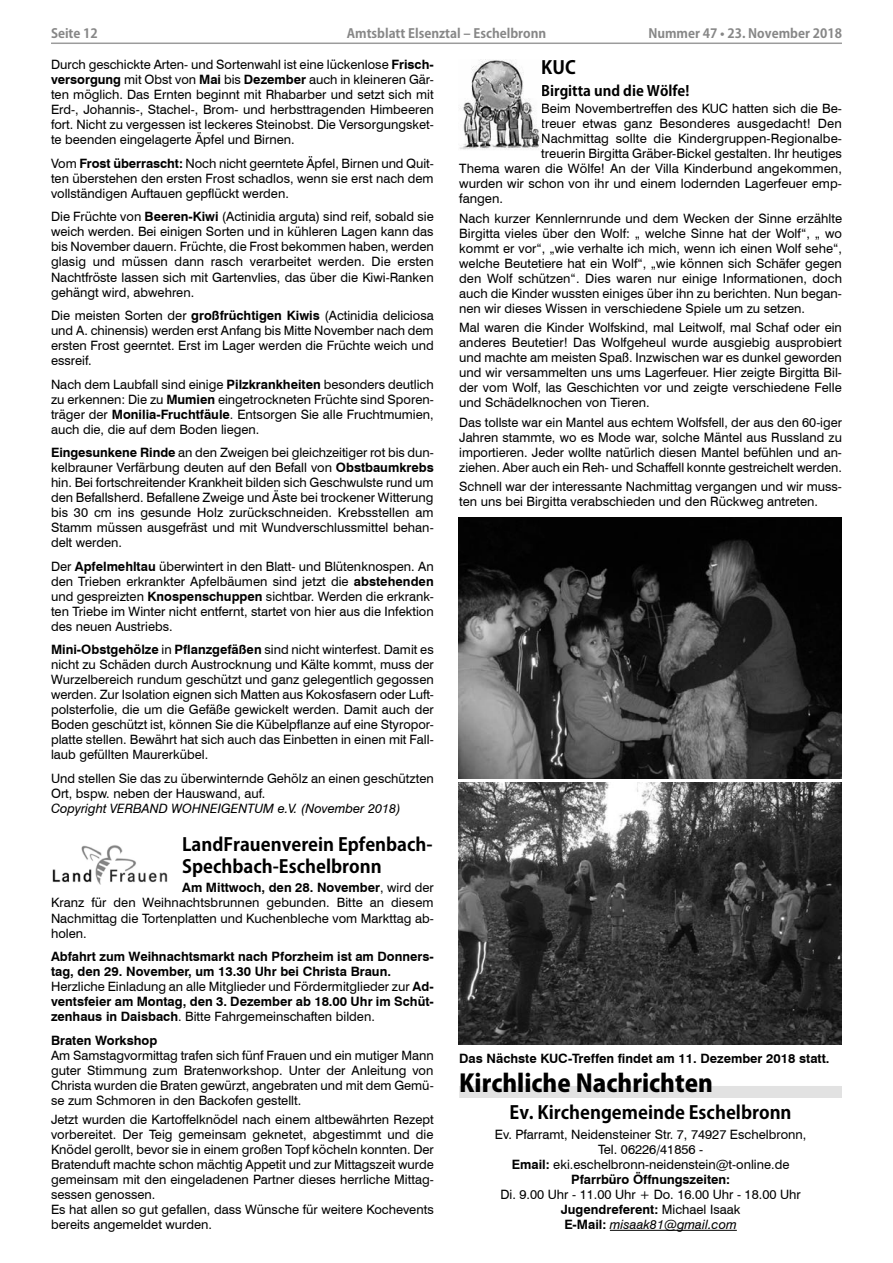
<style>
.page{position:relative;width:893px;height:1263px;background:#fff}
.page>*{position:absolute;margin:0;border:0;box-sizing:border-box;transform-origin:0 0}
.t1{font:800 24px "Koz Go Pro";color:#000}
.t2{font:700 18px/22.6px "Koz Go Pro";color:#000}
.t3{font:700 14.25px "Koz Go Pro";color:#000}
.t4{font:12.9px/15px "Swiss 721 BT";color:#000;text-align:justify}
.t5{font:700 12.9px/15px "Swiss 721 BT";color:#000}
.t6{font:italic 12.9px "Swiss 721 BT";color:#000}
.t7{font:700 12.75px "Koz Go Pro";color:#878787}
.s1{font-weight:700}
.s2{font-weight:400}
.s3{font-style:italic}
</style>
<div class="page">
<hr style="left:51px;top:43px;width:791px;height:1px;background:#9c9c9c">
<div style="left:459px;top:1086px;width:383px;height:12px;background:#e2e2e2"></div>
<hr style="left:610px;top:1230px;width:127px;height:1px;background:#000">
<img style="left:460px;top:60px;width:81px;height:90px">
<img style="left:459px;top:517px;width:383px;height:261px">
<img style="left:459px;top:783px;width:383px;height:261px">
<img style="left:52px;top:845px;width:116px;height:40px">
<p class="t7" style="left:51px;top:25px;width:48px">Seite 12</p>
<p class="t7" style="left:347px;top:25px;width:201px">Amtsblatt Elsenztal – Eschelbronn</p>
<p class="t7" style="left:648px;top:25px;width:195px">Nummer 47 • 23. November 2018</p>
<p class="t4" style="left:51px;top:57px;width:384px">Durch geschickte Arten- und Sortenwahl ist eine lückenlose <span class="s1">Frisch&shy;versorgung</span> mit Obst von <span class="s1">Mai</span> bis <span class="s1">Dezember</span> auch in kleineren Gär&shy;ten möglich. Das Ernten beginnt mit Rhabarber und setzt sich mit Erd-, Johannis-, Stachel-, Brom- und herbsttragenden Himbeeren fort. Nicht zu vergessen ist leckeres Steinobst. Die Versorgungsket&shy;te beenden eingelagerte Äpfel und Birnen.</p>
<p class="t4" style="left:51px;top:155px;width:384px">Vom <span class="s1">Frost überrascht:</span> Noch nicht geerntete Äpfel, Birnen und Quit&shy;ten überstehen den ersten Frost schadlos, wenn sie erst nach dem vollständigen Auftauen gepflückt werden.</p>
<p class="t4" style="left:51px;top:209px;width:384px">Die Früchte von <span class="s1">Beeren-Kiwi</span> (Actinidia arguta) sind reif, sobald sie weich werden. Bei einigen Sorten und in kühleren Lagen kann das bis November dauern. Früchte, die Frost bekommen haben, werden glasig und müssen dann rasch verarbeitet werden. Die ersten Nachtfröste lassen sich mit Gartenvlies, das über die Kiwi-Ranken gehängt wird, abwehren.</p>
<p class="t4" style="left:51px;top:307px;width:384px">Die meisten Sorten der <span class="s1">großfrüchtigen Kiwis</span> (Actinidia deliciosa und A. chinensis) werden erst Anfang bis Mitte November nach dem ersten Frost geerntet. Erst im Lager werden die Früchte weich und essreif.</p>
<p class="t4" style="left:51px;top:376px;width:384px">Nach dem Laubfall sind einige <span class="s1">Pilzkrankheiten</span> besonders deutlich zu erkennen: Die zu <span class="s1">Mumien</span> eingetrockneten Früchte sind Sporen&shy;träger der <span class="s1">Monilia-Fruchtfäule</span>. Entsorgen Sie alle Fruchtmumien, auch die, die auf dem Boden liegen.</p>
<p class="t4" style="left:51px;top:444px;width:384px"><span class="s1">Eingesunkene Rinde</span> an den Zweigen bei gleichzeitiger rot bis dun&shy;kelbrauner Verfärbung deuten auf den Befall von <span class="s1">Obstbaumkrebs </span>hin. Bei fortschreitender Krankheit bilden sich Geschwulste rund um den Befallsherd. Befallene Zweige und Äste bei trockener Witterung bis 30 cm ins gesunde Holz zurückschneiden. Krebsstellen am Stamm müssen ausgefräst und mit Wundverschlussmittel behan&shy;delt werden.</p>
<p class="t4" style="left:51px;top:558px;width:384px">Der <span class="s1">Apfelmehltau</span> überwintert in den Blatt- und Blütenknospen. An den Trieben erkrankter Apfelbäumen sind jetzt die <span class="s1">abstehenden </span>und gespreizten <span class="s1">Knospenschuppen</span> sichtbar. Werden die erkrank&shy;ten Triebe im Winter nicht entfernt, startet von hier aus die Infektion des neuen Austriebs.</p>
<p class="t4" style="left:51px;top:642px;width:384px"><span class="s1">Mini-Obstgehölze</span> in <span class="s1">Pflanzgefäßen</span> sind nicht winterfest. Damit es nicht zu Schäden durch Austrocknung und Kälte kommt, muss der Wurzelbereich rundum geschützt und ganz gelegentlich gegossen werden. Zur Isolation eignen sich Matten aus Kokosfasern oder Luft&shy;polsterfolie, die um die Gefäße gewickelt werden. Damit auch der Boden geschützt ist, können Sie die Kübelpflanze auf eine Styropor&shy;platte stellen. Bewährt hat sich auch das Einbetten in einen mit Fall&shy;laub gefüllten Maurerkübel.</p>
<p class="t4" style="left:51px;top:770px;width:384px">Und stellen Sie das zu überwinternde Gehölz an einen geschützten<br>Ort, bspw. neben der Hauswand, auf.</p>
<p class="t6" style="left:51px;top:799px;width:351px">Copyright VERBAND WOHNEIGENTUM e.V. (November 2018)</p>
<h2 class="t2" style="left:182px;top:834px;width:252px">LandFrauenverein Epfenbach-<br>Spechbach-Eschelbronn</h2>
<p class="t4" style="left:51px;top:880px;width:384px;text-indent:131px"><span class="s1">Am Mittwoch, den 28. November</span>, wird der Kranz für den Weihnachtsbrunnen gebunden. Bitte an diesem Nachmittag die Tortenplatten und Kuchenbleche vom Markttag ab&shy;holen.</p>
<p class="t5" style="left:51px;top:948px;width:384px">Abfahrt zum Weihnachtsmarkt nach Pforzheim ist am Donners&shy;tag, den 29. November, um 13.30 Uhr bei Christa Braun.<br><span class="s2">Herzliche Einladung an alle Mitglieder und Fördermitglieder zur</span> Ad&shy;ventsfeier am Montag, den 3. Dezember ab 18.00 Uhr im Schüt&shy;zenhaus in Daisbach<span class="s2">. Bitte Fahrgemeinschaften bilden.</span></p>
<p class="t5" style="left:51px;top:1032px;width:108px">Braten Workshop</p>
<p class="t4" style="left:51px;top:1047px;width:384px">Am Samstagvormittag trafen sich fünf Frauen und ein mutiger Mann guter Stimmung zum Bratenworkshop. Unter der Anleitung von Christa wurden die Braten gewürzt, angebraten und mit dem Gemü&shy;se zum Schmoren in den Backofen gestellt.</p>
<p class="t4" style="left:51px;top:1111px;width:384px;text-align:left">Jetzt wurden die Kartoffelknödel nach einem altbewährten Rezept vorbereitet. Der Teig gemeinsam geknetet, abgestimmt und die Knödel gerollt, bevor sie in einem großen Topf köcheln konnten. Der Bratenduft machte schon mächtig Appetit und zur Mittagszeit wurde gemeinsam mit den eingeladenen Partner dieses herrliche Mittag&shy;sessen genossen.<br>Es hat allen so gut gefallen, dass Wünsche für weitere Kochevents bereits angemeldet wurden.</p>
<h2 class="t2" style="left:541px;top:57px;width:36px">KUC</h2>
<p class="t3" style="left:541px;top:81px;width:150px">Birgitta und die Wölfe!</p>
<p class="t4" style="left:541px;top:100px;width:302px">Beim Novembertreffen des KUC hatten sich die Be-</p>
<p class="t4" style="left:541px;top:115px;width:302px">treuer etwas ganz Besonderes ausgedacht! Den</p>
<p class="t4" style="left:541px;top:130px;width:302px">Nachmittag sollte die Kindergruppen-Regionalbe-</p>
<p class="t4" style="left:541px;top:145px;width:302px">treuerin Birgitta Gräber-Bickel gestalten. Ihr heutiges</p>
<p class="t4" style="left:459px;top:161px;width:384px">Thema waren die Wölfe! An der Villa Kinderbund angekommen,</p>
<p class="t4" style="left:459px;top:176px;width:384px">wurden wir schon von ihr und einem lodernden Lagerfeuer emp-</p>
<p class="t4" style="left:459px;top:191px;width:45px">fangen.</p>
<p class="t4" style="left:459px;top:210px;width:384px">Nach kurzer Kennlernrunde und dem Wecken der Sinne erzählte Birgitta vieles über den Wolf: „ welche Sinne hat der Wolf“, „ wo kommt er vor“, „wie verhalte ich mich, wenn ich einen Wolf sehe“, welche Beutetiere hat ein Wolf“, „wie können sich Schäfer gegen den Wolf schützen“. Dies waren nur einige Informationen, doch auch die Kinder wussten einiges über ihn zu berichten. Nun began&shy;nen wir dieses Wissen in verschiedene Spiele um zu setzen.</p>
<p class="t4" style="left:459px;top:320px;width:384px">Mal waren die Kinder Wolfskind, mal Leitwolf, mal Schaf oder ein anderes Beutetier! Das Wolfgeheul wurde ausgiebig ausprobiert und machte am meisten Spaß. Inzwischen war es dunkel geworden und wir versammelten uns ums Lagerfeuer. Hier zeigte Birgitta Bil&shy;der vom Wolf, las Geschichten vor und zeigte verschiedene Felle und Schädelknochen von Tieren.</p>
<p class="t4" style="left:459px;top:414px;width:384px">Das tollste war ein Mantel aus echtem Wolfsfell, der aus den 60-iger Jahren stammte, wo es Mode war, solche Mäntel aus Russland zu importieren. Jeder wollte natürlich diesen Mantel befühlen und an&shy;ziehen. Aber auch ein Reh- und Schaffell konnte gestreichelt werden.</p>
<p class="t4" style="left:459px;top:479px;width:384px">Schnell war der interessante Nachmittag vergangen und wir muss&shy;ten uns bei Birgitta verabschieden und den Rückweg antreten.</p>
<p class="t5" style="left:459px;top:1051px;width:372px">Das Nächste KUC-Treffen findet am 11. Dezember 2018 statt.</p>
<h1 class="t1" style="left:459px;top:1068px;width:255px">Kirchliche Nachrichten</h1>
<h2 class="t2" style="left:510px;top:1102px;width:283px">Ev. Kirchengemeinde Eschelbronn</h2>
<p class="t4" style="left:495px;top:1126px;width:313px;text-align:center">Ev. Pfarramt, Neidensteiner Str. 7, 74927 Eschelbronn, Tel. 06226/41856 -<br><span class="s1">Email:</span> eki.eschelbronn-neidenstein@t-online.de <span class="s1">Pfarrbüro Öffnungszeiten:</span></p>
<p class="t4" style="left:500px;top:1186px;width:302px;text-align:center">Di. 9.00 Uhr - 11.00 Uhr + Do. 16.00 Uhr - 18.00 Uhr<br><span class="s1">Jugendreferent:</span> Michael Isaak<br><span class="s1">E-Mail:</span> <span class="s3">misaak81@gmail.com</span></p>
</div>
